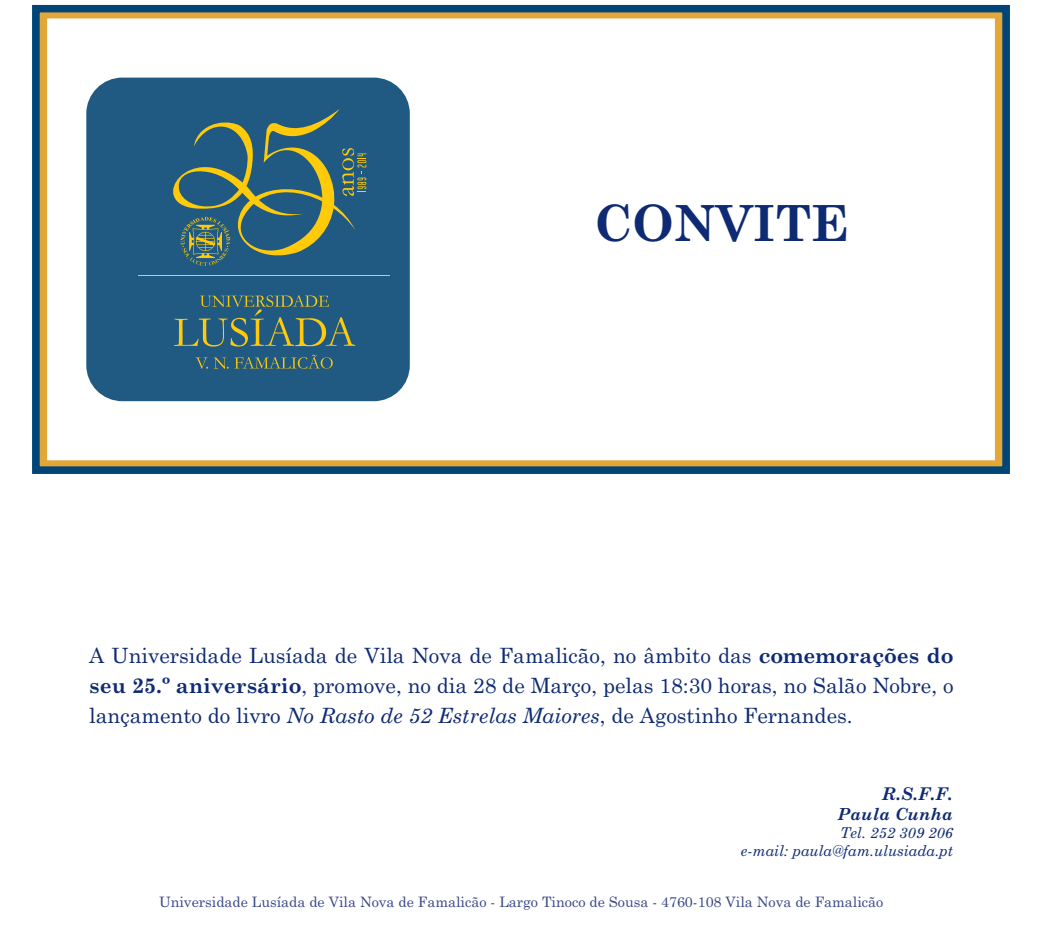
<style>
.page{position:relative;width:1042px;height:943px;background:#fff}
.page>*{position:absolute;margin:0;border:0;box-sizing:border-box;transform-origin:0 0}
.t1{font:700 49.7px "Century Schoolbook";color:#0e2a72}
.t2{font:21px/30.3px "Century Schoolbook";color:#0e2a72;text-align:justify}
.t3{font:italic 700 17.5px "Century Schoolbook";color:#0e2a72}
.t4{font:italic 700 16.62px "Century Schoolbook";color:#0e2a72}
.t5{font:italic 14.88px/17.7px "Century Schoolbook";color:#0e2a72;text-align:right}
.t6{font:14.35px "Century Schoolbook";color:#394786}
.s1{font-weight:700}
.s2{font-style:italic}
</style>
<div class="page">
<div style="left:37px;top:9px;width:968px;height:461px;border:10px solid #e2a639"></div>
<div style="left:32px;top:5px;width:977px;height:469px;border:7px solid #004577"></div>
<div style="left:86px;top:78px;width:324px;height:323px;background:#205a82;border-radius:36px"></div>
<hr style="left:139px;top:275px;width:251px;height:1px;background:#feca0a">
<svg style="left:196px;top:357px;width:12px;height:12px"></svg>
<svg style="left:214px;top:355px;width:119px;height:14px"></svg>
<svg style="left:174px;top:295px;width:181px;height:51px"></svg>
<svg style="left:173px;top:109px;width:193px;height:157px"></svg>
<h1 class="t1" style="left:594px;top:204px;width:257px">CONVITE</h1>
<p class="t2" style="left:89px;top:641px;width:866px">A Universidade Lusíada de Vila Nova de Famalicão, no âmbito das <span class="s1">comemorações do seu 25.º aniversário</span>, promove, no dia 28 de Março, pelas 18:30 horas, no Salão Nobre, o lançamento do livro <span class="s2">No Rasto de 52 Estrelas Maiores</span>, de Agostinho Fernandes.</p>
<p class="t3" style="left:882px;top:786px;width:72px">R.S.F.F.</p>
<p class="t4" style="left:838px;top:807px;width:116px">Paula Cunha</p>
<p class="t5" style="left:741px;top:825px;width:213px">Tel. 252 309 206<br>e-mail: paula@fam.ulusiada.pt</p>
<p class="t6" style="left:159px;top:896px;width:726px">Universidade Lusíada de Vila Nova de Famalicão - Largo Tinoco de Sousa - 4760-108 Vila Nova de Famalicão</p>
</div>
